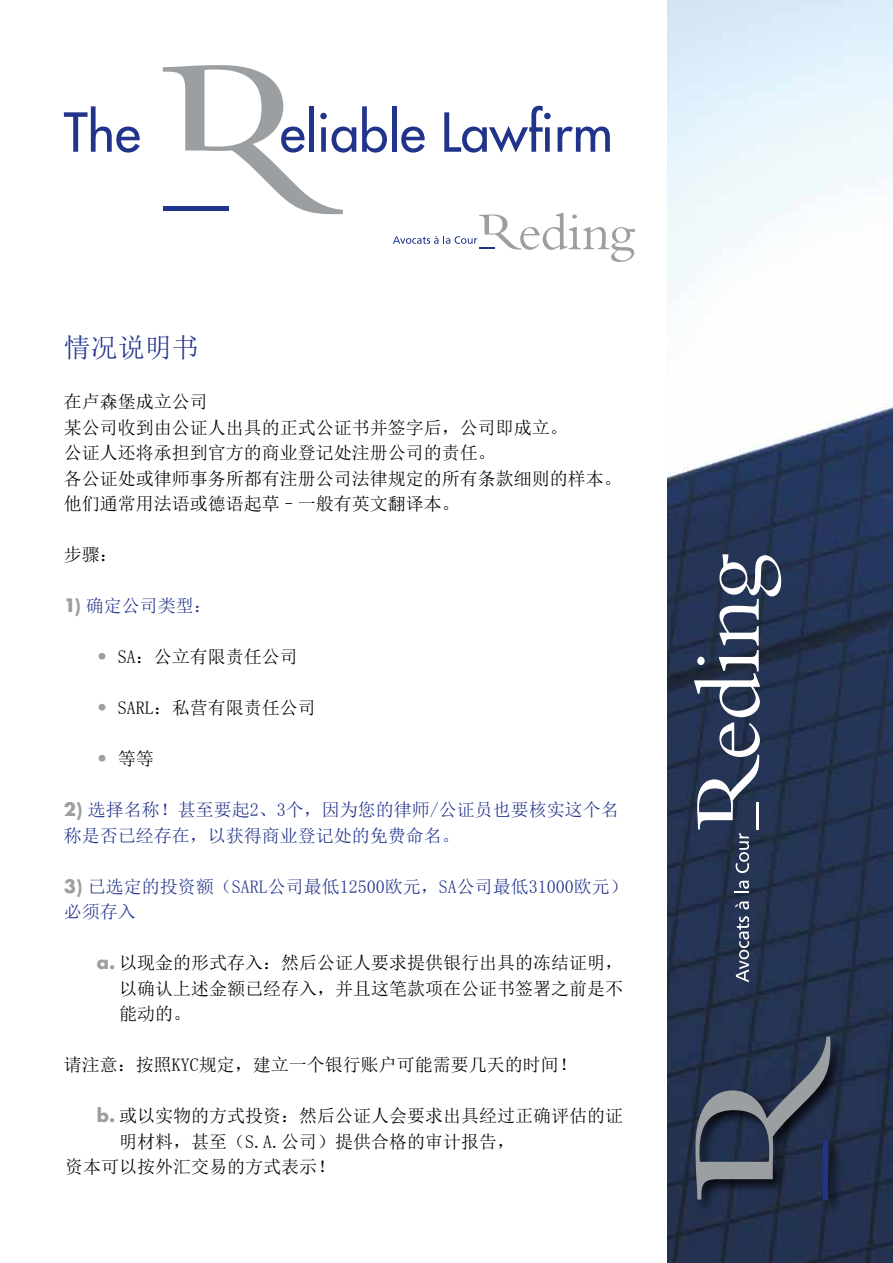
<style>
.page{position:relative;width:893px;height:1263px;background:#fff}
.page>*{position:absolute;margin:0;border:0;box-sizing:border-box;transform-origin:0 0}
.t1{font:52.2px "Futura";color:#22338b}
.t2{font:27px "Sim Sun";color:#22338b}
.t3{font:18px/25.5px "Sim Sun";color:#000}
.t4{font:18px/25.5px "Sim Sun";color:#22338b}
.s1{font-family:"Futura";font-weight:700;color:#9c9fa1}
.s2{font-family:"Futura";color:#9c9fa1}
</style>
<div class="page">
<img style="left:668px;top:0;width:225px;height:1263px">
<svg style="left:736px;top:916px;width:13px;height:66px"></svg>
<svg style="left:735px;top:901px;width:14px;height:8px"></svg>
<svg style="left:735px;top:881px;width:14px;height:12px"></svg>
<svg style="left:694px;top:554px;width:87px;height:319px;background:#46526b"></svg>
<hr style="left:756px;top:802px;width:2px;height:27px;background:#fff">
<div style="left:693px;top:1035px;width:151px;height:178px;background:#000;opacity:.75"></div>
<svg style="left:695px;top:1036px;width:135px;height:163px;background:#384358"></svg>
<div style="left:823px;top:1140px;width:5px;height:59px;background:#22338b"></div>
<svg style="left:163px;top:65px;width:180px;height:149px"></svg>
<div style="left:163px;top:206px;width:65px;height:5px;background:#22338b"></div>
<svg style="left:393px;top:213px;width:242px;height:49px"></svg>
<h1 class="t1" style="left:64px;top:98px;width:78px">The</h1>
<h1 class="t1" style="left:280px;top:98px;width:335px">eliable Lawfirm</h1>
<h2 class="t2" style="left:64px;top:334px;width:136px">情况说明书</h2>
<p class="t3" style="left:64px;top:389px;width:560px">在卢森堡成立公司<br>某公司收到由公证人出具的正式公证书并签字后，公司即成立。<br>公证人还将承担到官方的商业登记处注册公司的责任。<br>各公证处或律师事务所都有注册公司法律规定的所有条款细则的样本。他们通常用法语或德语起草–一般有英文翻译本。</p>
<p class="t3" style="left:64px;top:542px;width:55px">步骤：</p>
<p class="t4" style="left:64px;top:593px;width:150px"><span class="s1">1)</span> 确定公司类型：</p>
<p class="t3" style="left:97px;top:644px;width:203px"><span class="s2">•</span> SA：公立有限责任公司</p>
<p class="t3" style="left:97px;top:695px;width:221px"><span class="s2">•</span> SARL：私营有限责任公司</p>
<p class="t3" style="left:97px;top:746px;width:59px"><span class="s2">•</span> 等等</p>
<p class="t4" style="left:64px;top:797px;width:556px"><span class="s1">2)</span> 选择名称！甚至要起2、3个，因为您的律师/公证员也要核实这个名称是否已经存在，以获得商业登记处的免费命名。</p>
<p class="t4" style="left:64px;top:874px;width:565px"><span class="s1">3)</span> 已选定的投资额（SARL公司最低12500欧元，SA公司最低31000欧元）必须存入</p>
<p class="t3" style="left:119px;top:950px;width:505px;text-align:justify;text-indent:-22px"><span class="s1">a.</span> 以现金的形式存入：然后公证人要求提供银行出具的冻结证明，以确认上述金额已经存入，并且这笔款项在公证书签署之前是不能动的。</p>
<p class="t3" style="left:64px;top:1052px;width:515px">请注意：按照KYC规定，建立一个银行账户可能需要几天的时间！</p>
<p class="t3" style="left:97px;top:1103px;width:528px"><span class="s1">b.</span> 或以实物的方式投资：然后公证人会要求出具经过正确评估的证</p>
<p class="t3" style="left:119px;top:1129px;width:397px">明材料，甚至（S.A.公司）提供合格的审计报告，</p>
<p class="t3" style="left:65px;top:1154px;width:272px">资本可以按外汇交易的方式表示！</p>
</div>
